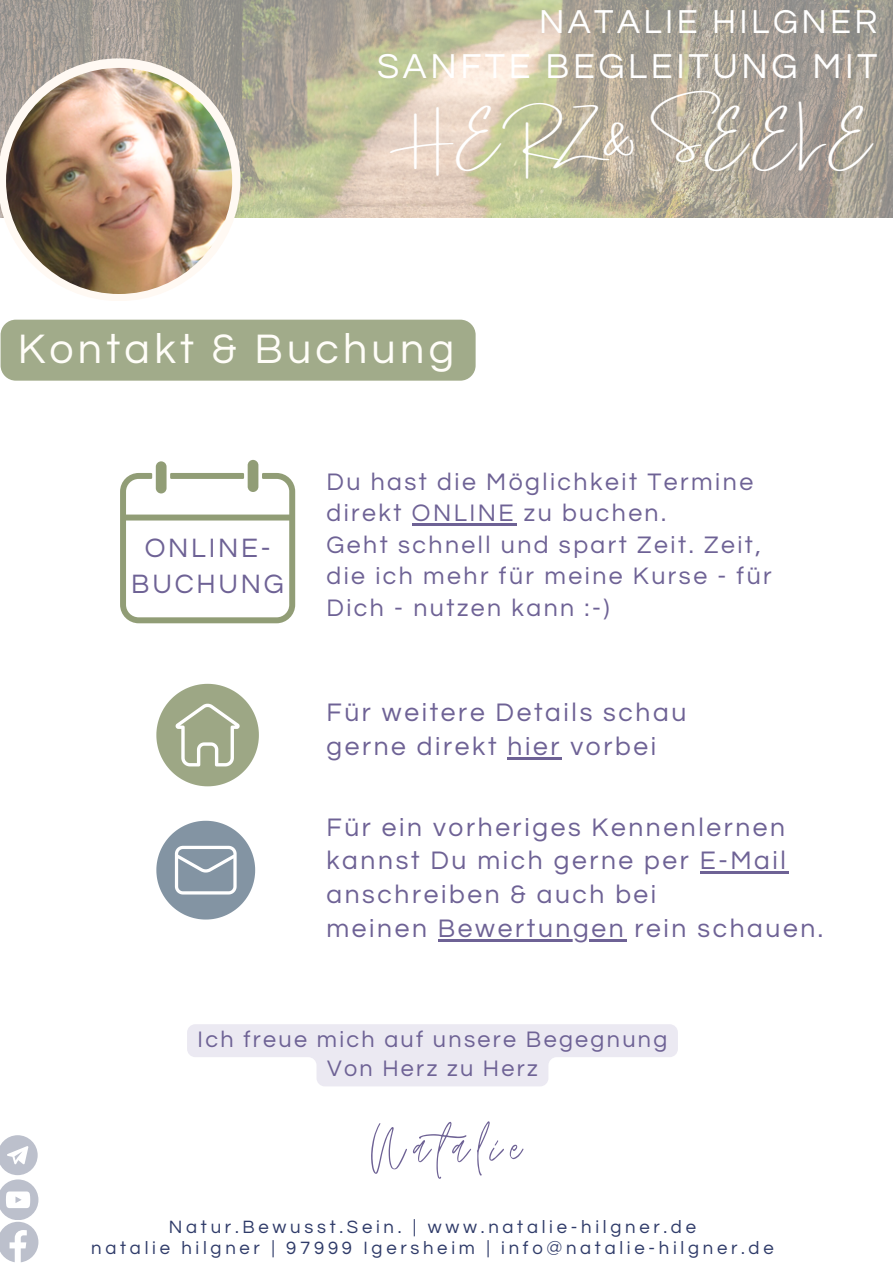
<style>
.page{position:relative;width:893px;height:1264px;background:#fff}
.page>*{position:absolute;margin:0;border:0;box-sizing:border-box;transform-origin:0 0}
.t1{font:77.25px "Jonathan";letter-spacing:.1em;color:#6e6295}
.t2{font:42.75px "Questrial";letter-spacing:.1em;color:#fffdf5}
.t3{font:36px "Questrial";letter-spacing:.1em;color:#fff}
.t4{font:34.5px "Questrial";letter-spacing:.1em;color:#fff}
.t5{font:31.65px "Amsterdam One";letter-spacing:.1em;color:#fff}
.t6{font:27.6px/35.8px "Questrial";letter-spacing:.1em;color:#6e6295;text-align:center}
.t7{font:26.4px/33.8px "Questrial";letter-spacing:.1em;color:#6e6295;text-align:justify}
.t8{font:24.9px/31.5px "Questrial";letter-spacing:.1em;color:#6e6295}
.t9{font:23.4px "Questrial";letter-spacing:.1em;color:#6e6295}
.t10{font:18.6px "Questrial";letter-spacing:.2em;color:#2f3b69}
</style>
<div class="page">
<svg style="left:156px;top:683px;width:103px;height:103px"></svg>
<svg style="left:156px;top:820px;width:99px;height:99px"></svg>
<svg style="left:120px;top:473px;width:175px;height:150px"></svg>
<div style="left:156px;top:461px;width:10px;height:32px;background:#919d76;border-radius:5px"></div>
<div style="left:248px;top:460px;width:10px;height:32px;background:#919d76;border-radius:5px"></div>
<img style="left:0;top:0;width:892px;height:217px">
<svg style="left:0;top:58px;width:240px;height:243px"></svg>
<img style="left:6px;top:68px;width:226px;height:226px;border-radius:50%">
<svg style="left:0;top:1135px;width:38px;height:127px"></svg>
<hr style="left:412px;top:523px;width:104px;height:2px;background:#6e6295">
<div style="left:1px;top:320px;width:474px;height:60px;background:#a1ab8a;border-radius:15px"></div>
<hr style="left:438px;top:939px;width:188px;height:2px;background:#6e6295">
<hr style="left:699px;top:871px;width:89px;height:2px;background:#6e6295">
<hr style="left:507px;top:757px;width:55px;height:2px;background:#6e6295">
<svg style="left:187px;top:1024px;width:490px;height:62px"></svg>
<p class="t4" style="left:539px;top:5px;width:340px">NATALIE HILGNER</p>
<p class="t3" style="left:377px;top:49px;width:502px">SANFTE BEGLEITUNG MIT</p>
<p class="t5" style="left:390px;top:124px;width:482px">HERZ&amp; SEELE</p>
<h2 class="t2" style="left:18px;top:328px;width:438px">Kontakt &amp; Buchung</h2>
<p class="t6" style="left:131px;top:530px;width:154px">ONLINE-<br>BUCHUNG</p>
<p class="t8" style="left:326px;top:466px;width:428px">Du hast die Möglichkeit Termine direkt ONLINE zu buchen.</p>
<p class="t8" style="left:326px;top:529px;width:447px">Geht schnell und spart Zeit. Zeit, die ich mehr für meine Kurse - für<br>Dich - nutzen kann :-)</p>
<p class="t7" style="left:326px;top:696px;width:361px">Für weitere Details schau</p>
<p class="t7" style="left:326px;top:729px;width:331px">gerne direkt hier vorbei</p>
<p class="t7" style="left:326px;top:810px;width:461px">Für ein vorheriges Kennenlernen kannst Du mich gerne per E-Mail anschreiben &amp; auch bei</p>
<p class="t7" style="left:326px;top:912px;width:498px">meinen Bewertungen rein schauen.</p>
<p class="t9" style="left:197px;top:1027px;width:471px">Ich freue mich auf unsere Begegnung</p>
<p class="t9" style="left:327px;top:1056px;width:212px">Von Herz zu Herz</p>
<p class="t1" style="left:371px;top:1104px;width:152px">Natalie</p>
<p class="t10" style="left:169px;top:1217px;width:528px">Natur.Bewusst.Sein. | www.natalie-hilgner.de</p>
<p class="t10" style="left:91px;top:1239px;width:683px">natalie hilgner | 97999 Igersheim | info@natalie-hilgner.de</p>
</div>
